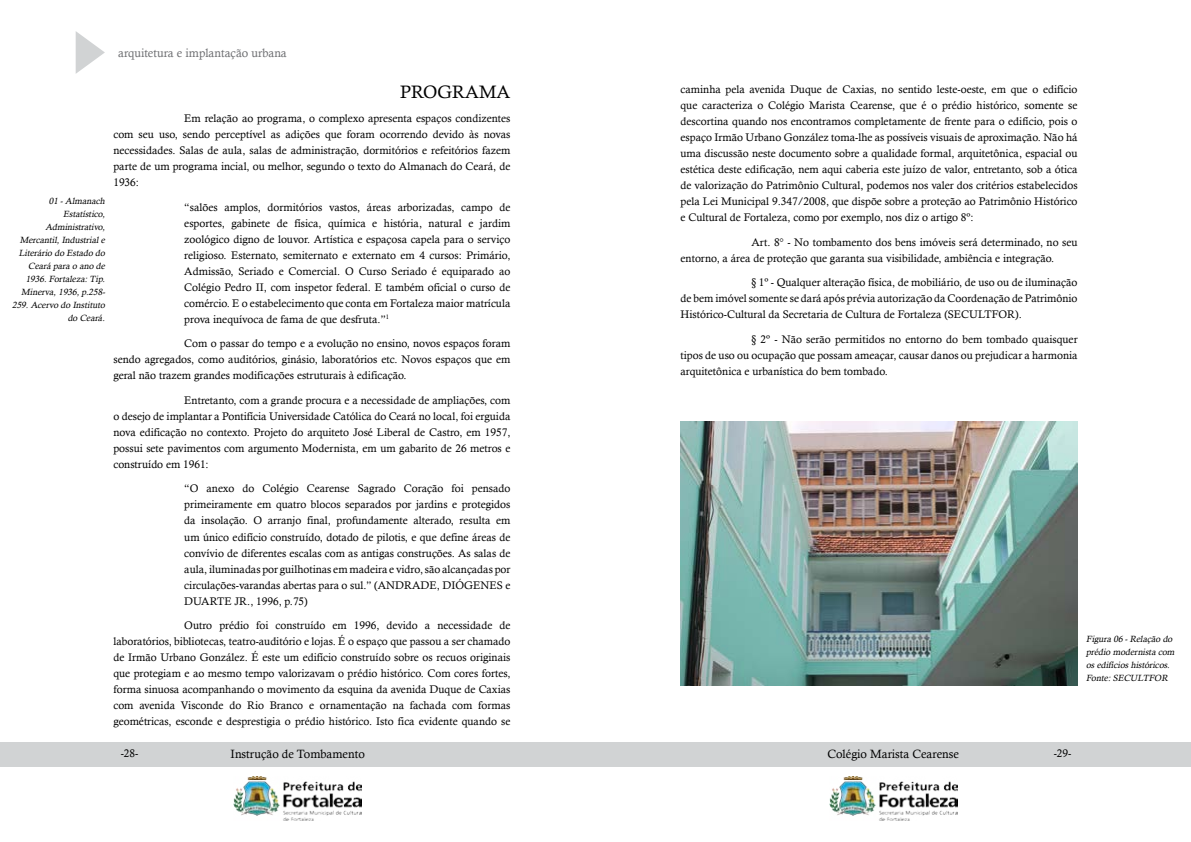
<style>
.page{position:relative;width:1191px;height:842px;background:#fff}
.page>*{position:absolute;margin:0;border:0;box-sizing:border-box;transform-origin:0 0}
.t1{font:18px "Calisto";color:#000}
.t2{font:12px "Calisto";color:#000}
.t3{font:12px "Calisto";color:#6d6e71}
.t4{font:11px/16px "Calisto";color:#000;text-align:justify}
.t5{font:italic 9px/13px "Calisto";color:#000}
</style>
<div class="page">
<div style="left:0;top:742px;width:1190px;height:25px;background:#d1d3d4"></div>
<img style="left:234px;top:777px;width:127px;height:43px">
<img style="left:829px;top:777px;width:128px;height:43px">
<svg style="left:76px;top:31px;width:29px;height:43px"></svg>
<img style="left:680px;top:421px;width:397px;height:265px">
<p class="t3" style="left:118px;top:46px;width:170px">arquitetura e implantação urbana</p>
<h1 class="t1" style="left:400px;top:81px;width:68px">Pro grama</h1>
<p class="t4" style="left:113px;top:110px;width:398px;text-indent:71px">Em relação ao programa, o complexo apresenta espaços condizentes com seu uso, sendo perceptível as adições que foram ocorrendo devido às novas necessidades. Salas de aula, salas de administração, dormitórios e refeitórios fazem parte de um programa incial, ou melhor, segundo o texto do Almanach do Ceará, de 1936:</p>
<p class="t4" style="left:184px;top:199px;width:328px">“salões amplos, dormitórios vastos, áreas arborizadas, campo de esportes, gabinete de física, química e história, natural e jardim zoológico digno de louvor. Artística e espaçosa capela para o serviço religioso. Esternato, semiternato e externato em 4 cursos: Primário, Admissão, Seriado e Comercial. O Curso Seriado é equiparado ao Colégio Pedro II, com inspetor federal. E também oficial o curso de comércio. E o estabelecimento que conta em Fortaleza maior matrícula prova inequívoca de fama de que desfruta.”<sup>1</sup></p>
<p class="t4" style="left:113px;top:336px;width:398px;text-indent:71px">Com o passar do tempo e a evolução no ensino, novos espaços foram sendo agregados, como auditórios, ginásio, laboratórios etc. Novos espaços que em geral não trazem grandes modificações estruturais à edificação.</p>
<p class="t4" style="left:113px;top:392px;width:398px;text-indent:71px">Entretanto, com a grande procura e a necessidade de ampliações, com o desejo de implantar a Pontifícia Universidade Católica do Ceará no local, foi erguida nova edificação no contexto. Projeto do arquiteto José Liberal de Castro, em 1957, possui sete pavimentos com argumento Modernista, em um gabarito de 26 metros e construído em 1961:</p>
<p class="t4" style="left:184px;top:481px;width:327px">“O anexo do Colégio Cearense Sagrado Coração foi pensado primeiramente em quatro blocos separados por jardins e protegidos da insolação. O arranjo final, profundamente alterado, resulta em um único edifício construído, dotado de pilotis, e que define áreas de convívio de diferentes escalas com as antigas construções. As salas de aula, iluminadas por guilhotinas em madeira e vidro, são alcançadas por circulações-varandas abertas para o sul.” (ANDRADE, DIÓGENES e DUARTE JR., 1996, p.75)</p>
<p class="t4" style="left:113px;top:617px;width:398px;text-indent:71px">Outro prédio foi construído em 1996, devido a necessidade de laboratórios, bibliotecas, teatro-auditório e lojas. É o espaço que passou a ser chamado de Irmão Urbano González. É este um edifício construído sobre os recuos originais que protegiam e ao mesmo tempo valorizavam o prédio histórico. Com cores fortes, forma sinuosa acompanhando o movimento da esquina da avenida Duque de Caxias com avenida Visconde do Rio Branco e ornamentação na fachada com formas geométricas, esconde e desprestigia o prédio histórico. Isto fica evidente quando se</p>
<p class="t5" style="left:12px;top:194px;width:96px;text-align:right">01 -Almanach<br>Estatístico,<br>Administrativo,<br>Mercantil,Industriale<br>Literário do Estado do<br>Ceará p ara o ano de<br>1936.Fortaleza:Tip.<br>Minerva,1936,p .258-<br>259.Acervo do Instituto do Ceará.</p>
<p class="t4" style="left:680px;top:81px;width:398px">caminha pela avenida Duque de Caxias, no sentido leste-oeste, em que o edifício que caracteriza o Colégio Marista Cearense, que é o prédio histórico, somente se descortina quando nos encontramos completamente de frente para o edifício, pois o espaço Irmão Urbano González toma-lhe as possíveis visuais de aproximação. Não há uma discussão neste documento sobre a qualidade formal, arquitetônica, espacial ou estética deste edificação, nem aqui caberia este juízo de valor, entretanto, sob a ótica de valorização do Patrimônio Cultural, podemos nos valer dos critérios estabelecidos pela Lei Municipal 9.347/2008, que dispõe sobre a proteção ao Patrimônio Histórico e Cultural de Fortaleza, como por exemplo, nos diz o artigo 8º:</p>
<p class="t4" style="left:680px;top:234px;width:398px;text-indent:71px">Art. 8° - No tombamento dos bens imóveis será determinado, no seu entorno, a área de proteção que garanta sua visibilidade, ambiência e integração.</p>
<p class="t4" style="left:680px;top:274px;width:398px;text-indent:71px">§ 1º - Qualquer alteração física, de mobiliário, de uso ou de iluminação de bem imóvel somente se dará após prévia autorização da Coordenação de Patrimônio Histórico-Cultural da Secretaria de Cultura de Fortaleza (SECULTFOR).</p>
<p class="t4" style="left:680px;top:331px;width:398px;text-indent:71px">§ 2º - Não serão permitidos no entorno do bem tombado quaisquer tipos de uso ou ocupação que possam ameaçar, causar danos ou prejudicar a harmonia arquitetônica e urbanística do bem tombado.</p>
<p class="t5" style="left:1086px;top:633px;width:92px">Figura 06 -Relação do prédio modernista com os edifícios históricos.<br>Fonte:SECULTFOR</p>
<p class="t4" style="left:121px;top:745px;width:19px">-28-</p>
<p class="t2" style="left:231px;top:747px;width:136px">Instrução de Tombamento</p>
<p class="t2" style="left:827px;top:747px;width:133px">Colégio Marista Cearense</p>
<p class="t4" style="left:1053px;top:745px;width:19px">-29-</p>
</div>
